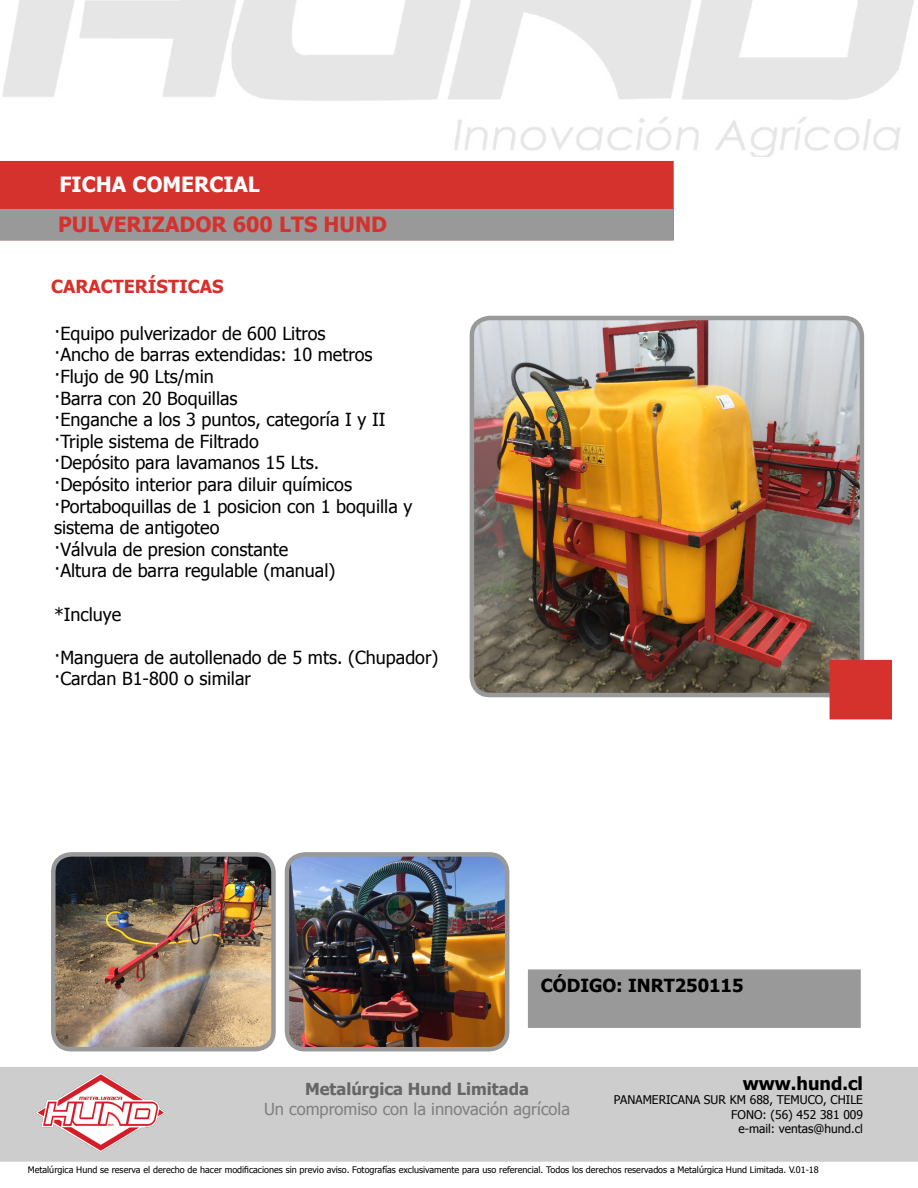
<style>
.page{position:relative;width:918px;height:1188px;background:#fff}
.page>*{position:absolute;margin:0;border:0;box-sizing:border-box;transform-origin:0 0}
.t1{font:700 21px "Tahoma";color:#d5322e}
.t2{font:700 21px "Tahoma";color:#fff}
.t3{font:18px/21.6px "Tahoma";color:#000}
.t4{font:700 18px "Tahoma";color:#000}
.t5{font:700 18px "Tahoma";color:#d5322e}
.t6{font:16.5px "Tahoma";color:#808080}
.t7{font:700 16.5px "Tahoma";color:#666}
.t8{font:12px "Tahoma";color:#000}
.t9{font:9px "Tahoma";color:#000}
</style>
<div class="page">
<img style="left:472px;top:318px;width:387px;height:377px">
<div style="left:470px;top:316px;width:394px;height:381px;border:4px solid #999;border-radius:18px"></div>
<img style="left:56px;top:857px;width:215px;height:192px">
<div style="left:51px;top:852px;width:225px;height:199px;border:4px solid #999;border-radius:18px"></div>
<img style="left:3px;top:0;width:911px;height:157px">
<div style="left:0;top:1067px;width:918px;height:95px;background:#cdcdcd"></div>
<div style="left:830px;top:660px;width:62px;height:59px;background:#d5322e"></div>
<div style="left:0;top:151px;width:683px;height:99px;background:#fff"></div>
<div style="left:0;top:161px;width:674px;height:48px;background:#d5322e"></div>
<div style="left:0;top:209px;width:674px;height:32px;background:#999"></div>
<img style="left:19px;top:1067px;width:161px;height:95px">
<img style="left:287px;top:857px;width:220px;height:192px">
<div style="left:285px;top:852px;width:224px;height:199px;border:4px solid #999;border-radius:18px"></div>
<div style="left:528px;top:969px;width:333px;height:59px;background:#999;border:2px solid #999"></div>
<p class="t2" style="left:59px;top:170px;width:202px">FICHA COMERCIAL</p>
<p class="t1" style="left:58px;top:210px;width:330px">PULVERIZADOR 600 LTS HUND</p>
<p class="t5" style="left:51px;top:274px;width:174px">CARACTERÍSTICAS</p>
<p class="t3" style="left:54px;top:322px;width:273px">·Equipo pulverizador de 600 Litros</p>
<p class="t3" style="left:54px;top:343px;width:320px">·Ancho de barras extendidas: 10 metros</p>
<p class="t3" style="left:54px;top:365px;width:161px">·Flujo de 90 Lts/min</p>
<p class="t3" style="left:54px;top:387px;width:185px">·Barra con 20 Boquillas</p>
<p class="t3" style="left:54px;top:408px;width:333px">·Enganche a los 3 puntos, categoría I y II</p>
<p class="t3" style="left:54px;top:430px;width:206px">·Triple sistema de Filtrado</p>
<p class="t3" style="left:54px;top:451px;width:267px">·Depósito para lavamanos 15 Lts.</p>
<p class="t3" style="left:54px;top:473px;width:300px">·Depósito interior para diluir químicos</p>
<p class="t3" style="left:54px;top:495px;width:360px">·Portaboquillas de 1 posicion con 1 boquilla y sistema de antigoteo</p>
<p class="t3" style="left:54px;top:538px;width:236px">·Válvula de presion constante</p>
<p class="t3" style="left:54px;top:559px;width:283px">·Altura de barra regulable (manual)</p>
<p class="t3" style="left:54px;top:603px;width:69px">*Incluye</p>
<p class="t3" style="left:54px;top:646px;width:386px">·Manguera de autollenado de 5 mts. (Chupador)</p>
<p class="t3" style="left:54px;top:667px;width:199px">·Cardan B1-800 o similar</p>
<p class="t4" style="left:541px;top:973px;width:204px">CÓDIGO: INRT250115</p>
<p class="t4" style="left:743px;top:1071px;width:122px">www.hund.cl</p>
<p class="t8" style="left:614px;top:1092px;width:251px">PANAMERICANA SUR KM 688, TEMUCO, CHILE</p>
<p class="t8" style="left:731px;top:1106px;width:133px">FONO: (56) 452 381 009</p>
<p class="t8" style="left:738px;top:1121px;width:126px">e-mail: ventas@hund.cl</p>
<p class="t9" style="left:28px;top:1164px;width:792px">Metalúrgica Hund se reserva el derecho de hacer modificaciones sin previo aviso. Fotografías exclusivamente para uso referencial. Todos los derechos reservados a Metalúrgica Hund Limitada. V.01-18</p>
<p class="t7" style="left:305px;top:1078px;width:225px">Metalúrgica Hund Limitada</p>
<p class="t6" style="left:264px;top:1098px;width:308px">Un compromiso con la innovación agrícola</p>
</div>
